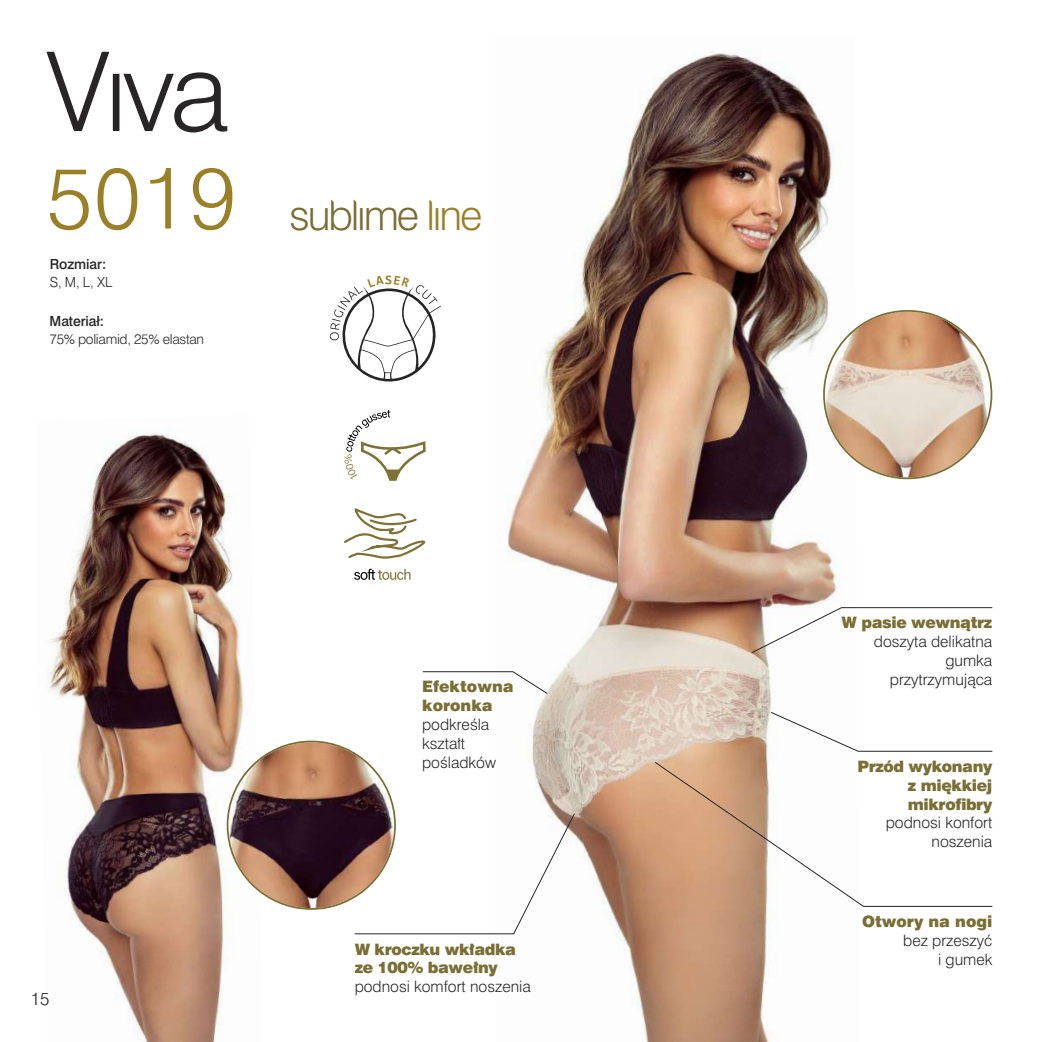
<style>
.page{position:relative;width:1042px;height:1042px;background:#fff}
.page>*{position:absolute;margin:0;border:0;box-sizing:border-box;transform-origin:0 0}
.t1{font:300 110.25px "Swiss 721 BT";color:#272526}
.t2{font:300 86.62px "Swiss 721 BT";color:#9b7f27}
.t3{font:300 42.18px "Swiss 721 BT";letter-spacing:-.05em;color:#796e34}
.t4{font:17.5px "Swis 721 Lt EU";color:#272526}
.t5{font:15.75px/18.9px "Swis 721 Lt EU";color:#272526;text-align:right}
.t6{font:15.75px/18.9px "Swis 721 Blk EU";letter-spacing:-.025em;color:#796e34}
.t7{font:15.75px/18.9px "Swis 721 Blk EU";color:#796e34}
.t8{font:300 14px "Swiss 721 BT";letter-spacing:-.02em;color:#272526}
.t9{font:500 14px "Swiss 721 BT";letter-spacing:-.005em;color:#272526}
.s1{color:#9b7f27}
</style>
<div class="page">
<img style="left:49px;top:433px;width:196px;height:608px">
<img style="left:495px;top:51px;width:346px;height:991px">
<svg style="left:823px;top:310px;width:169px;height:169px"></svg>
<svg style="left:344px;top:410px;width:82px;height:71px"></svg>
<svg style="left:344px;top:508px;width:82px;height:51px"></svg>
<svg style="left:354px;top:569px;width:56px;height:11px"></svg>
<svg style="left:422px;top:671px;width:126px;height:24px"></svg>
<svg style="left:750px;top:607px;width:243px;height:47px"></svg>
<svg style="left:227px;top:740px;width:348px;height:194px"></svg>
<svg style="left:654px;top:761px;width:339px;height:146px"></svg>
<svg style="left:770px;top:711px;width:223px;height:41px"></svg>
<svg style="left:330px;top:285px;width:111px;height:96px"></svg>
<h1 class="t1" style="left:47px;top:38px;width:184px">Viva</h1>
<h2 class="t2" style="left:47px;top:155px;width:191px">5019</h2>
<p class="t9" style="left:50px;top:257px;width:58px">Rozmiar:</p>
<p class="t8" style="left:50px;top:275px;width:64px">S, M, L, XL</p>
<p class="t9" style="left:50px;top:314px;width:56px">Materiał:</p>
<p class="t8" style="left:50px;top:332px;width:156px">75% poliamid, 25% elastan</p>
<h3 class="t3" style="left:289px;top:194px;width:195px">sublime <span class="s1">line</span></h3>
<p class="t4" style="left:31px;top:992px;width:20px">15</p>
<p class="t7" style="left:422px;top:679px;width:93px">Efektowna koronka</p>
<p class="t5" style="left:422px;top:717px;width:75px;text-align:left">podkreśla kształt pośladków</p>
<p class="t6" style="left:355px;top:941px;width:163px">W kroczku wkładka ze 100% bawełny</p>
<p class="t5" style="left:355px;top:979px;width:178px">podnosi komfort noszenia</p>
<p class="t6" style="left:841px;top:615px;width:152px">W pasie wewnątrz</p>
<p class="t5" style="left:874px;top:634px;width:120px">doszyta delikatna gumka przytrzymująca</p>
<p class="t6" style="left:908px;top:758px;width:86px;text-align:justify;text-indent:-50px">Przód wykonany z miękkiej mikrofibry</p>
<p class="t5" style="left:886px;top:815px;width:108px">podnosi konfort noszenia</p>
<p class="t7" style="left:862px;top:913px;width:132px">Otwory na nogi</p>
<p class="t5" style="left:903px;top:932px;width:91px">bez przeszyć i gumek</p>
</div>
